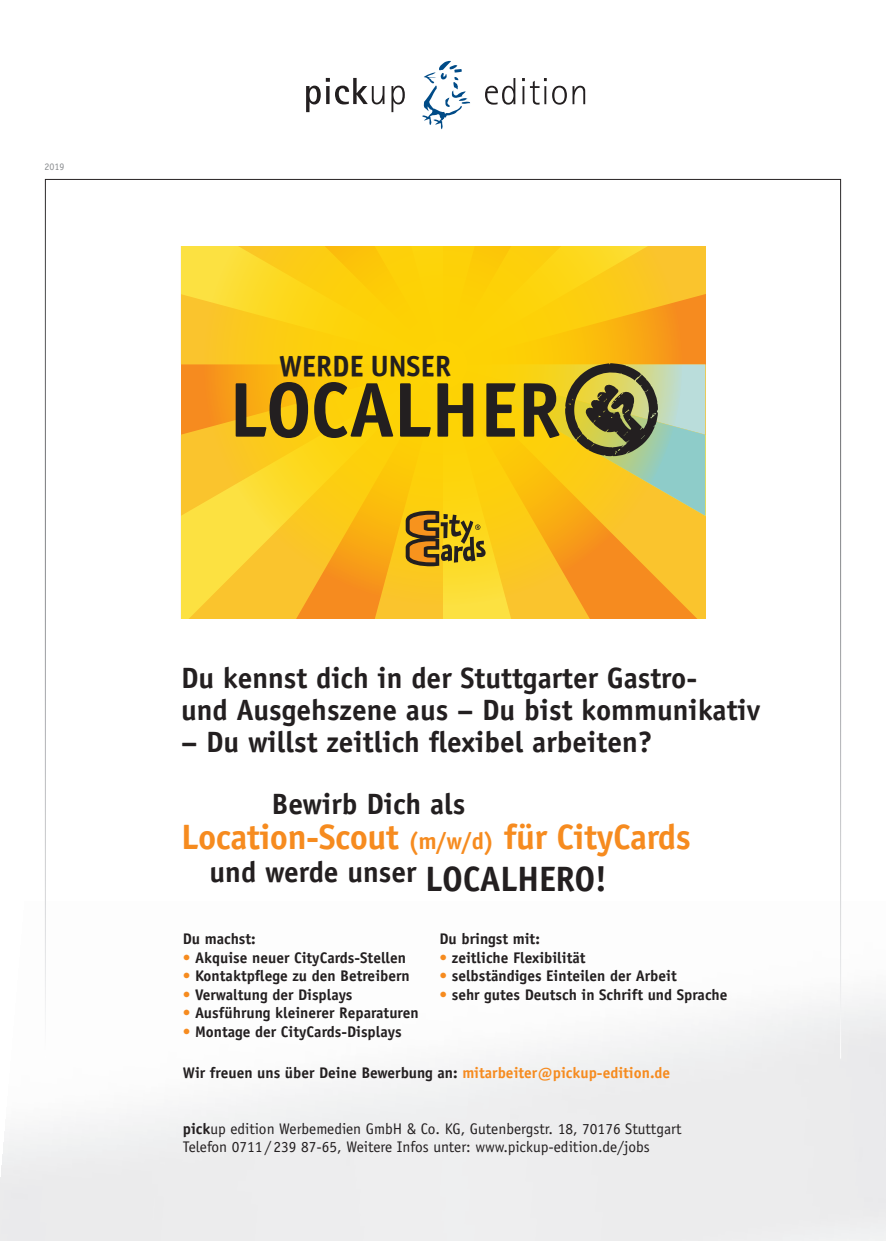
<style>
.page{position:relative;width:886px;height:1241px;background:#fff}
.page>*{position:absolute;margin:0;border:0;box-sizing:border-box;transform-origin:0 0}
.t1{font:700 35.25px "Officina Sans";letter-spacing:-.015em;color:#f68b1f}
.t2{font:700 30px "Officina Sans";color:#231f20}
.t3{font:700 29.38px/32.4px "Officina Sans";color:#231f20}
.t4{font:700 15.38px "Officina Sans";color:#231f20}
.t5{font:15.38px/18.5px "Officina Sans";color:#231f20}
.t6{font:10px "Officina Sans";color:#8a8c8f}
.s1{font-size:23.5px}
.s2{font-size:35.25px}
.s3{color:#f68b1f}
.s4{font-weight:700}
</style>
<div class="page">
<svg style="left:422px;top:60px;width:48px;height:69px"></svg>
<svg style="left:306px;top:78px;width:78px;height:34px"></svg>
<svg style="left:391px;top:86px;width:14px;height:26px"></svg>
<svg style="left:485px;top:78px;width:30px;height:27px"></svg>
<svg style="left:522px;top:78px;width:63px;height:27px"></svg>
<svg style="left:635px;top:566px;width:70px;height:52px;background:#f8ac27"></svg>
<svg style="left:181px;top:566px;width:262px;height:52px;background:#f9bd2e"></svg>
<svg style="left:443px;top:604px;width:192px;height:14px;background:#f9bf30"></svg>
<svg style="left:204px;top:566px;width:478px;height:38px;background:#f9b628"></svg>
<svg style="left:181px;top:246px;width:524px;height:320px;background:#e4ba21"></svg>
<p class="t6" style="left:45px;top:161px;width:21px">2019</p>
<p class="t2" style="left:279px;top:348px;width:173px">WERDE UNSER</p>
<p class="t3" style="left:181px;top:661px;width:581px">Du kennst dich in der Stuttgarter Gastro-<br>und Ausgehszene aus – Du bist kommunikativ</p>
<p class="t3" style="left:181px;top:725px;width:473px">– Du willst zeitlich flexibel arbeiten?</p>
<p class="t3" style="left:272px;top:787px;width:195px">Bewirb Dich als</p>
<p class="t1" style="left:181px;top:815px;width:511px">Location-Scout <span class="s1">(m/w/d)</span> für CityCards</p>
<p class="t3" style="left:209px;top:855px;width:399px">und werde unser <span class="s2">LOCALHERO!</span></p>
<p class="t4" style="left:183px;top:929px;width:74px">Du machst:</p>
<p class="t4" style="left:183px;top:947px;width:225px"><span class="s3">•</span> Akquise neuer CityCards-Stellen</p>
<p class="t4" style="left:183px;top:966px;width:229px"><span class="s3">•</span> Kontaktpflege zu den Betreibern</p>
<p class="t4" style="left:183px;top:984px;width:171px"><span class="s3">•</span> Verwaltung der Displays</p>
<p class="t4" style="left:183px;top:1003px;width:237px"><span class="s3">•</span> Ausführung kleinerer Reparaturen</p>
<p class="t4" style="left:183px;top:1021px;width:220px"><span class="s3">•</span> Montage der CityCards-Displays</p>
<p class="t4" style="left:183px;top:1063px;width:489px">Wir freuen uns über Deine Bewerbung an: <span class="s3">mitarbeiter@pickup-edition.de</span></p>
<p class="t4" style="left:439px;top:929px;width:102px">Du bringst mit:</p>
<p class="t4" style="left:439px;top:947px;width:147px"><span class="s3">•</span> zeitliche Flexibilität</p>
<p class="t4" style="left:439px;top:966px;width:239px"><span class="s3">•</span> selbständiges Einteilen der Arbeit</p>
<p class="t4" style="left:439px;top:984px;width:289px"><span class="s3">•</span> sehr gutes Deutsch in Schrift und Sprache</p>
<p class="t5" style="left:183px;top:1118px;width:500px"><span class="s4">pick</span>up edition Werbemedien GmbH &amp; Co. KG, Gutenbergstr. 18, 70176 Stuttgart<br>Telefon 0711/ 239 87-65, Weitere Infos unter: www.pickup-edition.de/jobs</p>
</div>
